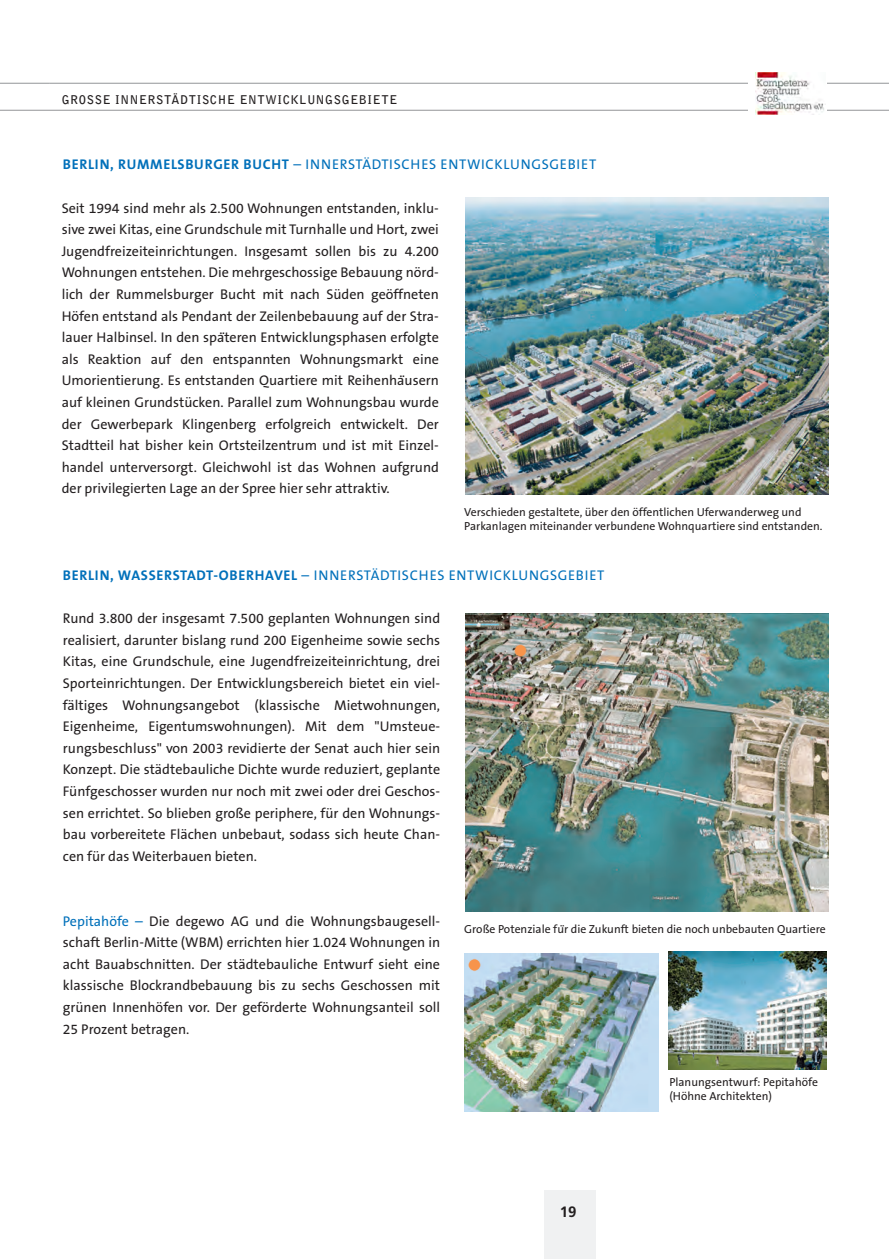
<style>
.page{position:relative;width:889px;height:1259px;background:#fff}
.page>*{position:absolute;margin:0;border:0;box-sizing:border-box;transform-origin:0 0}
.t1{font:700 15px "Frutiger";color:#231f20}
.t2{font:14.1px/21.6px "The Sans B5 Plain";color:#231f20;text-align:justify}
.t3{font:14.1px "The Sans B5 Plain";letter-spacing:.05em;color:#0070ba}
.t4{font:700 12px "Bell Gothic Std";letter-spacing:.05em;color:#231f20}
.t5{font:11.7px/14.1px "The Sans B5 Plain";color:#231f20}
.s1{font-family:"The Sans B7";font-weight:700}
.s2{font-family:"Cambria";font-weight:700}
.s3{color:#0070ba}
</style>
<div class="page">
<hr style="left:49px;top:83px;width:840px;height:1px;background:#939598">
<div style="left:544px;top:1190px;width:51px;height:69px;background:#f0f1f2"></div>
<hr style="left:0;top:110px;width:889px;height:1px;background:#939598">
<hr style="left:0;top:83px;width:49px;height:1px;background:#939598">
<img style="left:466px;top:197px;width:363px;height:297px">
<img style="left:466px;top:613px;width:363px;height:298px">
<img style="left:668px;top:952px;width:158px;height:117px">
<div style="left:748px;top:68px;width:79px;height:51px;background:#fff"></div>
<img style="left:755px;top:72px;width:69px;height:43px">
<img style="left:464px;top:953px;width:194px;height:158px">
<svg style="left:514px;top:644px;width:13px;height:13px"></svg>
<svg style="left:468px;top:958px;width:13px;height:13px"></svg>
<p class="t4" style="left:62px;top:95px;width:337px">GROSSE INNERSTÄDTISCHE ENTWICKLUNGSGEBIETE</p>
<p class="t3" style="left:63px;top:157px;width:535px"><span class="s1">BERLIN, RUMMELSBURGER BUCHT</span> – INNERSTÄDTISCHES ENTWICKLUNGSGEBIET</p>
<p class="t2" style="left:62px;top:197px;width:379px">Seit 1994 sind mehr als 2.500 Wohnungen entstanden, inklu&shy;sive zwei Kitas, eine Grundschule mit Turnhalle und Hort, zwei Jugendfreizeiteinrichtungen. Insgesamt sollen bis zu 4.200<br>Wohnungen entstehen. Die mehrgeschossige Bebauung nörd&shy;lich der Rummelsburger Bucht mit nach Süden geöffneten Höfen entstand als Pendant der Zeilenbebauung auf der Stra&shy;lauer Halbinsel. In den spa<span class="s2">̈</span>teren Entwicklungsphasen erfolgte als Reaktion auf den entspannten Wohnungsmarkt eine Umorientierung. Es entstanden Quartiere mit Reihenha<span class="s2">̈</span>usern auf kleinen Grundstücken. Parallel zum Wohnungsbau wurde der Gewerbepark Klingenberg erfolgreich entwickelt. Der Stadtteil hat bisher kein Ortsteilzentrum und ist mit Einzel&shy;handel unterversorgt. Gleichwohl ist das Wohnen aufgrund der privilegierten Lage an der Spree hier sehr attraktiv.</p>
<p class="t5" style="left:464px;top:505px;width:360px">Verschieden gestaltete, über den öffentlichen Uferwanderweg und<br>Parkanlagen miteinander verbundene Wohnquartiere sind entstanden.</p>
<p class="t3" style="left:63px;top:568px;width:543px"><span class="s1">BERLIN, WASSERSTADT-OBERHAVEL</span> – INNERSTÄDTISCHES ENTWICKLUNGSGEBIET</p>
<p class="t2" style="left:63px;top:608px;width:379px">Rund 3.800 der insgesamt 7.500 geplanten Wohnungen sind realisiert, darunter bislang rund 200 Eigenheime sowie sechs Kitas, eine Grundschule, eine Jugendfreizeiteinrichtung, drei Sporteinrichtungen. Der Entwicklungsbereich bietet ein viel&shy;fältiges Wohnungsangebot (klassische Mietwohnungen, Eigenheime, Eigentumswohnungen). Mit dem "Umsteue&shy;rungsbeschluss" von 2003 revidierte der Senat auch hier sein Konzept. Die städtebauliche Dichte wurde reduziert, geplante Fünfgeschosser wurden nur noch mit zwei oder drei Geschos&shy;sen errichtet. So blieben große periphere, für den Wohnungs&shy;bau vorbereitete Flächen unbebaut, sodass sich heute Chan&shy;cen für das Weiterbauen bieten.</p>
<p class="t2" style="left:63px;top:910px;width:379px"><span class="s3">Pepitahöfe –</span> Die degewo AG und die Wohnungsbaugesell&shy;schaft Berlin-Mitte (WBM) errichten hier 1.024 Wohnungen in acht Bauabschnitten. Der städtebauliche Entwurf sieht eine klassische Blockrandbebauung bis zu sechs Geschossen mit grünen Innenhöfen vor. Der geförderte Wohnungsanteil soll 25 Prozent betragen.</p>
<p class="t5" style="left:464px;top:922px;width:363px">Große Potenziale fu<span class="s2">̈</span>r die Zukunft bieten die noch unbebauten Quartiere</p>
<p class="t5" style="left:669px;top:1075px;width:150px">Planungsentwurf: Pepitahöfe (Höhne Architekten)</p>
<p class="t1" style="left:560px;top:1206px;width:18px">19</p>
</div>
